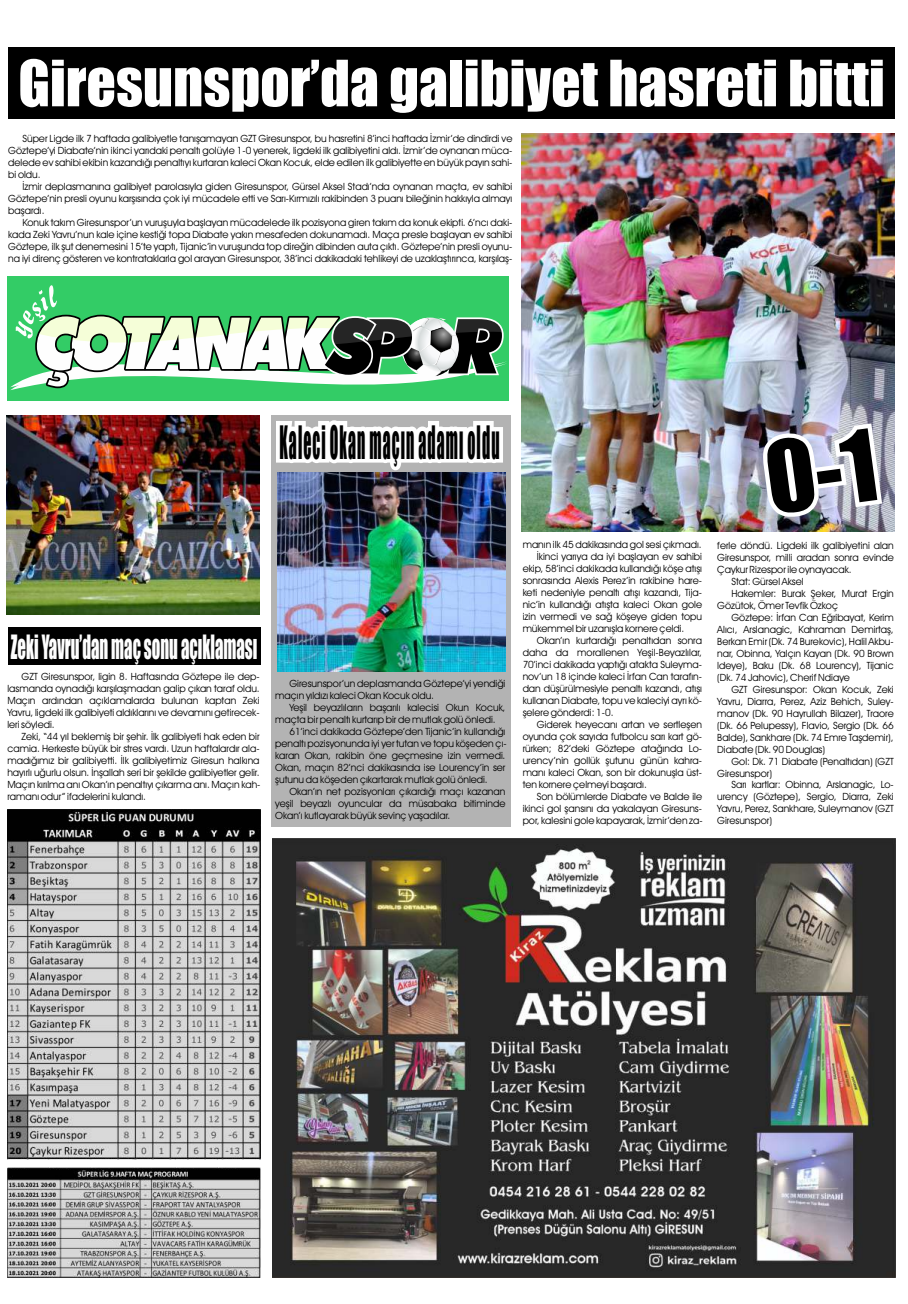
<style>
.page{position:relative;width:908px;height:1304px;background:#fff}
.page>*{position:absolute;margin:0;border:0;box-sizing:border-box;transform-origin:0 0}
.t1{font:58.9px "Impact";color:#fff}
.t2{font:42.5px "Impact";letter-spacing:.07em;color:#000;scale:.37 1}
.t3{font:30.9px "Impact";color:#fefefe;scale:.54 1}
.t4{font:10px/12px "Avant Garde IT Cby BT";color:#000;text-align:justify}
</style>
<div class="page">
<div style="left:7px;top:276px;width:501px;height:125px;background:#3c6"></div>
<img style="left:272px;top:839px;width:623px;height:439px">
<div style="left:8px;top:47px;width:886px;height:72px;background:#000"></div>
<img style="left:521px;top:134px;width:373px;height:398px">
<div style="left:271px;top:415px;width:239px;height:411px;background:#b3b3b3"></div>
<img style="left:7px;top:809px;width:253px;height:469px">
<div style="left:8px;top:627px;width:252px;height:38px;background:#000"></div>
<img style="left:6px;top:416px;width:253px;height:198px">
<img style="left:277px;top:472px;width:228px;height:199px">
<svg style="left:10px;top:285px;width:497px;height:185px"></svg>
<svg style="left:762px;top:423px;width:119px;height:94px"></svg>
<h1 class="t1" style="left:18px;top:60px;width:867px">Giresunspor’da galibiyet hasreti bitti</h1>
<p class="t4" style="left:8px;top:133px;width:505px;text-indent:14px">Süper Ligde ilk 7 haftada galibiyetle tanışamayan GZT Giresunspor, bu hasretini 8’inci haftada İzmir’de dindirdi ve Göztepe’yi Diabate’nin ikinci yarıdaki penaltı golüyle 1-0 yenerek, ligdeki ilk galibiyetini aldı. İzmir’de oynanan müca&shy;delede ev sahibi ekibin kazandığı penaltıyı kurtaran kaleci Okan Kocuk, elde edilen ilk galibiyette en büyük payın sahi&shy;bi oldu.</p>
<p class="t4" style="left:8px;top:181px;width:505px;text-indent:14px">İzmir deplasmanına galibiyet parolasıyla giden Giresunspor, Gürsel Aksel Stadı’nda oynanan maçta, ev sahibi Göztepe’nin presli oyunu karşısında çok iyi mücadele etti ve Sarı-Kırmızılı rakibinden 3 puanı bileğinin hakkıyla almayı başardı.</p>
<p class="t4" style="left:8px;top:217px;width:505px;text-indent:14px">Konuk takım Giresunspor’un vuruşuyla başlayan mücadelede ilk pozisyona giren takım da konuk ekipti. 6’ncı daki&shy;kada Zeki Yavru’nun kale içine kestiği topa Diabate yakın mesafeden dokunamadı. Maça presle başlayan ev sahibi Göztepe, ilk şut denemesini 15’te yaptı, Tijanic’in vuruşunda top direğin dibinden auta çıktı. Göztepe’nin presli oyunu&shy;na iyi direnç gösteren ve kontrataklarla gol arayan Giresunspor, 38’inci dakikadaki tehlikeyi de uzaklaştırınca, karşılaş-</p>
<h2 class="t2" style="left:279px;top:425px;width:596px">Kaleci Okan maçın adamı oldu</h2>
<h3 class="t3" style="left:11px;top:634px;width:458px">Zeki Yavru’dan maç sonu açıklaması</h3>
<p class="t4" style="left:7px;top:672px;width:253px;text-indent:14px">GZT Giresunspor, ligin 8. Haftasında Göztepe ile dep&shy;lasmanda oynadığı karşılaşmadan galip çıkan taraf oldu.<br>Maçın ardından açıklamalarda bulunan kaptan Zeki Yavru, ligdeki ilk galibiyeti aldıklarını ve devamını getirecek&shy;leri söyledi.</p>
<p class="t4" style="left:7px;top:732px;width:254px;text-indent:14px">Zeki, “44 yıl beklemiş bir şehir. İlk galibiyeti hak eden bir camia. Herkeste büyük bir stres vardı. Uzun haftalardır ala&shy;madığımız bir galibiyetti. İlk galibiyetimiz Giresun halkına hayırlı uğurlu olsun. İnşallah seri bir şekilde galibiyetler gelir.<br>Maçın kırılma anı Okan’ın penaltıyı çıkarma anı. Maçın kah&shy;ramanı odur” ifadelerini kulandı.</p>
<p class="t4" style="left:275px;top:679px;width:231px;text-indent:14px">Giresunspor’un deplasmanda Göztepe’yi yendiği maçın yıldızı kaleci Okan Kocuk oldu.</p>
<p class="t4" style="left:289px;top:703px;width:217px">Yeşil beyazlıların başarılı kalecisi Okun Kocuk,</p>
<p class="t4" style="left:275px;top:715px;width:222px">maçta bir penaltı kurtarıp bir de mutlak golü önledi.</p>
<p class="t4" style="left:289px;top:727px;width:217px">61’inci dakikada Göztepe’den Tijanic’in kullandığı</p>
<p class="t4" style="left:275px;top:739px;width:233px">penaltı pozisyonunda iyi yer tutan ve topu köşeden çı-</p>
<p class="t4" style="left:275px;top:751px;width:231px">karan Okan, rakibin öne geçmesine izin vermedi.</p>
<p class="t4" style="left:275px;top:763px;width:231px">Okan, maçın 82’nci dakikasında ise Lourency’in ser</p>
<p class="t4" style="left:275px;top:775px;width:214px">şutunu da köşeden çıkartarak mutlak golü önledi.</p>
<p class="t4" style="left:289px;top:787px;width:217px">Okan’ın net pozisyonları çıkardığı maçı kazanan</p>
<p class="t4" style="left:275px;top:799px;width:231px">yeşil beyazlı oyuncular da müsabaka bitiminde</p>
<p class="t4" style="left:275px;top:811px;width:176px">Okan’ı kutlayarak büyük sevinç yaşadılar.</p>
<p class="t4" style="left:522px;top:540px;width:180px">manın ilk 45 dakikasında gol sesi çıkmadı.</p>
<p class="t4" style="left:536px;top:552px;width:167px">İkinci yarıya da iyi başlayan ev sahibi</p>
<p class="t4" style="left:522px;top:564px;width:181px">ekip, 58’inci dakikada kullandığı köşe atışı</p>
<p class="t4" style="left:522px;top:576px;width:181px">sonrasında Alexis Perez’in rakibine hare-</p>
<p class="t4" style="left:522px;top:588px;width:181px">keti nedeniyle penaltı atışı kazandı, Tija-</p>
<p class="t4" style="left:522px;top:600px;width:181px">nic’in kullandığı atışta kaleci Okan gole</p>
<p class="t4" style="left:522px;top:612px;width:181px">izin vermedi ve sağ köşeye giden topu</p>
<p class="t4" style="left:522px;top:623px;width:163px">mükemmel bir uzanışla kornere çeldi.</p>
<p class="t4" style="left:536px;top:635px;width:167px">Okan’ın kurtardığı penaltıdan sonra</p>
<p class="t4" style="left:522px;top:647px;width:181px">daha da morallenen Yeşil-Beyazlılar,</p>
<p class="t4" style="left:522px;top:659px;width:181px">70’inci dakikada yaptığı atakta Suleyma-</p>
<p class="t4" style="left:522px;top:671px;width:181px">nov’un 18 içinde kaleci İrfan Can tarafın-</p>
<p class="t4" style="left:522px;top:683px;width:181px">dan düşürülmesiyle penaltı kazandı, atışı</p>
<p class="t4" style="left:522px;top:695px;width:181px">kullanan Diabate, topu ve kaleciyi ayrı kö-</p>
<p class="t4" style="left:522px;top:707px;width:92px">şelere gönderdi: 1-0.</p>
<p class="t4" style="left:536px;top:719px;width:167px">Giderek heyecanı artan ve sertleşen</p>
<p class="t4" style="left:522px;top:731px;width:181px">oyunda çok sayıda futbolcu sarı kart gö-</p>
<p class="t4" style="left:522px;top:743px;width:181px">rürken; 82’deki Göztepe atağında Lo-</p>
<p class="t4" style="left:522px;top:755px;width:181px">urency’nin gollük şutunu günün kahra-</p>
<p class="t4" style="left:522px;top:767px;width:181px">manı kaleci Okan, son bir dokunuşla üst-</p>
<p class="t4" style="left:522px;top:779px;width:126px">ten kornere çelmeyi başardı.</p>
<p class="t4" style="left:536px;top:791px;width:167px">Son bölümlerde Diabate ve Balde ile</p>
<p class="t4" style="left:522px;top:803px;width:181px">ikinci gol şansını da yakalayan Giresuns-</p>
<p class="t4" style="left:522px;top:815px;width:182px">por, kalesini gole kapayarak, İzmir’den za-</p>
<p class="t4" style="left:717px;top:540px;width:178px">ferle döndü. Ligdeki ilk galibiyetini alan</p>
<p class="t4" style="left:717px;top:552px;width:178px">Giresunspor, milli aradan sonra evinde</p>
<p class="t4" style="left:717px;top:564px;width:136px">Çaykur Rizespor ile oynayacak.</p>
<p class="t4" style="left:731px;top:576px;width:74px">Stat: Gürsel Aksel</p>
<p class="t4" style="left:731px;top:588px;width:164px">Hakemler: Burak Şeker, Murat Ergin</p>
<p class="t4" style="left:717px;top:600px;width:122px">Gözütok, Ömer Tevfik Özkoç</p>
<p class="t4" style="left:731px;top:612px;width:164px">Göztepe: İrfan Can Eğribayat, Kerim</p>
<p class="t4" style="left:717px;top:624px;width:178px">Alıcı, Arslanagic, Kahraman Demirtaş,</p>
<p class="t4" style="left:717px;top:636px;width:178px">Berkan Emir (Dk. 74 Burekovic), Halil Akbu-</p>
<p class="t4" style="left:717px;top:648px;width:178px">nar, Obinna, Yalçın Kayan (Dk. 90 Brown</p>
<p class="t4" style="left:717px;top:660px;width:178px">Ideye), Baku (Dk. 68 Lourency), Tijanic</p>
<p class="t4" style="left:717px;top:672px;width:134px">(Dk. 74 Jahovic), Cherif Ndiaye</p>
<p class="t4" style="left:731px;top:684px;width:164px">GZT Giresunspor: Okan Kocuk, Zeki</p>
<p class="t4" style="left:717px;top:696px;width:178px">Yavru, Diarra, Perez, Aziz Behich, Suley-</p>
<p class="t4" style="left:717px;top:708px;width:178px">manov (Dk. 90 Hayrullah Bilazer), Traore</p>
<p class="t4" style="left:717px;top:720px;width:178px">(Dk. 66 Pelupessy), Flavio, Sergio (Dk. 66</p>
<p class="t4" style="left:717px;top:732px;width:178px">Balde), Sankhare (Dk. 74 Emre Taşdemir),</p>
<p class="t4" style="left:717px;top:744px;width:109px">Diabate (Dk. 90 Douglas)</p>
<p class="t4" style="left:731px;top:756px;width:164px">Gol: Dk. 71 Diabate (Penaltıdan) (GZT</p>
<p class="t4" style="left:717px;top:768px;width:56px">Giresunspor)</p>
<p class="t4" style="left:731px;top:780px;width:164px">Sarı kartlar: Obinna, Arslanagic, Lo-</p>
<p class="t4" style="left:717px;top:792px;width:178px">urency (Göztepe), Sergio, Diarra, Zeki</p>
<p class="t4" style="left:717px;top:804px;width:178px">Yavru, Perez, Sankhare, Suleymanov (GZT</p>
<p class="t4" style="left:717px;top:816px;width:56px">Giresunspor)</p>
</div>
